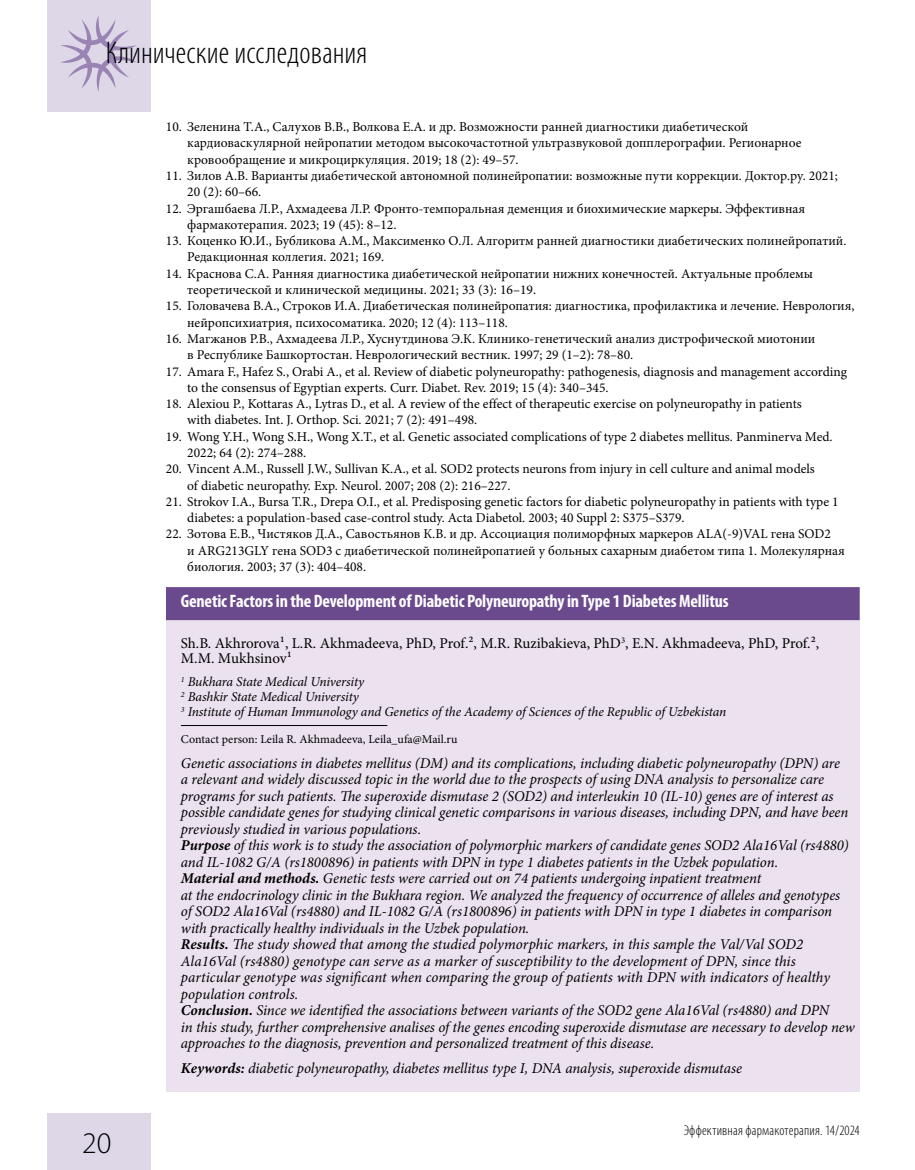
<style>
.page{position:relative;width:915px;height:1170px;background:#fff}
.page>*{position:absolute;margin:0;border:0;box-sizing:border-box;transform-origin:0 0}
.t1{font:300 condensed 31.5px "Myriad Pro";color:#000}
.t2{font:300 30px "Myriad Pro";color:#000}
.t3{font:700 condensed 18px "Myriad Pro";letter-spacing:-.01em;color:#fff}
.t4{font:italic 15px/16.5px "Minion Pro";letter-spacing:-.005em;color:#000}
.t5{font:15px/15px "Minion Pro";color:#000}
.t6{font:300 condensed 14.25px "Myriad Pro";letter-spacing:.015em;color:#000}
.t7{font:13.5px/16.4px "Minion Pro";color:#000}
.t8{font:italic 13.5px/15px "Minion Pro";letter-spacing:-.01em;color:#000}
.t9{font:12px "Minion Pro";color:#000}
.s1{font-weight:700}
</style>
<div class="page">
<div style="left:47px;top:1113px;width:103px;height:56px;background:#ddd7e8"></div>
<div style="left:47px;top:0;width:103px;height:111px;background:#ddd7e8"></div>
<svg style="left:61px;top:16px;width:75px;height:76px"></svg>
<div style="left:166px;top:587px;width:693px;height:504px;background:#ebe1ef"></div>
<div style="left:166px;top:587px;width:693px;height:33px;background:#6b498d"></div>
<hr style="left:181px;top:725px;width:206px;height:1px;background:#000">
<h1 class="t1" style="left:106px;top:34px;width:263px">Клинические исследования</h1>
<h2 class="t2" style="left:82px;top:1126px;width:31px">20</h2>
<p class="t7" style="left:187px;top:119px;width:615px;text-indent:-21px">10. Зеленина Т.А., Салухов В.В., Волкова Е.А. и др. Возможности ранней диагностики диабетической кардиоваскулярной нейропатии методом высокочастотной ультразвуковой допплерографии. Регионарное кровообращение и микроциркуляция. 2019; 18 (2): 49–57.</p>
<p class="t7" style="left:187px;top:168px;width:652px;text-indent:-21px">11. Зилов А.В. Варианты диабетической автономной полинейропатии: возможные пути коррекции. Доктор.ру. 2021;<br>20 (2): 60–66.</p>
<p class="t7" style="left:187px;top:200px;width:619px;text-indent:-21px">12. Эргашбаева Л.Р., Ахмадеева Л.Р. Фронто-темпоральная деменция и биохимические маркеры. Эффективная фармакотерапия. 2023; 19 (45): 8–12.</p>
<p class="t7" style="left:187px;top:233px;width:660px;text-indent:-21px">13. Коценко Ю.И., Бубликова А.М., Максименко О.Л. Алгоритм ранней диагностики диабетических полинейропатий.<br>Редакционная коллегия. 2021; 169.</p>
<p class="t7" style="left:187px;top:265px;width:627px;text-indent:-21px">14. Краснова С.А. Ранняя диагностика диабетической нейропатии нижних конечностей. Актуальные проблемы теоретической и клинической медицины. 2021; 33 (3): 16–19.</p>
<p class="t7" style="left:187px;top:298px;width:668px;text-indent:-21px">15. Головачева В.А., Строков И.А. Диабетическая полинейропатия: диагностика, профилактика и лечение. Неврология, нейропсихиатрия, психосоматика. 2020; 12 (4): 113–118.</p>
<p class="t7" style="left:187px;top:330px;width:629px;text-indent:-21px">16. Магжанов Р.В., Ахмадеева Л.Р., Хуснутдинова Э.К. Клинико-генетический анализ дистрофической миотонии в Республике Башкортостан. Неврологический вестник. 1997; 29 (1–2): 78–80.</p>
<p class="t7" style="left:187px;top:363px;width:661px;text-indent:-21px">17. Amara F., Hafez S., Orabi A., et al. Review of diabetic polyneuropathy: pathogenesis, diagnosis and management according to the consensus of Egyptian experts. Curr. Diabet. Rev. 2019; 15 (4): 340–345.</p>
<p class="t7" style="left:187px;top:395px;width:616px;text-indent:-21px">18. Alexiou P., Kottaras A., Lytras D., et al. A review of the effect of therapeutic exercise on polyneuropathy in patients with diabetes. Int. J. Orthop. Sci. 2021; 7 (2): 491–498.</p>
<p class="t7" style="left:187px;top:428px;width:646px;text-indent:-21px">19. Wong Y.H., Wong S.H., Wong X.T., et al. Genetic associated complications of type 2 diabetes mellitus. Panminerva Med.<br>2022; 64 (2): 274–288.</p>
<p class="t7" style="left:187px;top:461px;width:629px;text-indent:-21px">20. Vincent A.M., Russell J.W., Sullivan K.A., et al. SOD2 protects neurons from injury in cell culture and animal models of diabetic neuropathy. Exp. Neurol. 2007; 208 (2): 216–227.</p>
<p class="t7" style="left:187px;top:493px;width:652px;text-indent:-21px">21. Strokov I.A., Bursa T.R., Drepa O.I., et al. Predisposing genetic factors for diabetic polyneuropathy in patients with type 1 diabetes: a population-based case-control study. Acta Diabetol. 2003; 40 Suppl 2: S375–S379.</p>
<p class="t7" style="left:187px;top:526px;width:658px;text-indent:-21px">22. Зотова Е.В., Чистяков Д.А., Савостьянов К.В. и др. Ассоциация полиморфных маркеров ALA(-9)VAL гена SOD2<br>и ARG213GLY гена SOD3 с диабетической полинейропатией у больных сахарным диабетом типа 1. Молекулярная биология. 2003; 37 (3): 404–408.</p>
<h3 class="t3" style="left:181px;top:590px;width:549px">Genetic Factors in the Development of Diabetic Polyneuropathy in Type 1 Diabetes Mellitus</h3>
<p class="t5" style="left:181px;top:635px;width:639px">Sh.B. Аkhrorova¹, L.R. Akhmadeeva, PhD, Prof.², M.R. Ruzibakieva, PhD<sup>3</sup>, E.N. Akhmadeeva, PhD, Prof.²,<br>М.М. Мukhsinov¹</p>
<p class="t8" style="left:181px;top:674px;width:547px"><sup>1</sup> Bukhara State Medical University<br><sup>2</sup> Bashkir State Medical University<br><sup>3</sup> Institute of Human Immunology and Genetics of the Academy of Sciences of the Republic of Uzbekistan</p>
<p class="t9" style="left:181px;top:730px;width:278px">Contact person: Leila R. Akhmadeeva, Leila_ufa@Mail.ru</p>
<p class="t4" style="left:181px;top:754px;width:675px">Genetic associations in diabetes mellitus (DM) and its complications, including diabetic polyneuropathy (DPN) are<br>a relevant and widely discussed topic in the world due to the prospects of using DNA analysis to personalize care programs for such patients. The superoxide dismutase 2 (SOD2) and interleukin 10 (IL-10) genes are of interest as possible candidate genes for studying clinical genetic comparisons in various diseases, including DPN, and have been previously studied in various populations.<br><span class="s1">Purpose</span> of this work is to study the association of polymorphic markers of candidate genes SOD2 Ala16Val (rs4880) and IL-1082 G/A (rs1800896) in patients with DPN in type 1 diabetes patients in the Uzbek population.<br><span class="s1">Material and methods.</span> Genetic tests were carried out on 74 patients undergoing inpatient treatment<br>at the endocrinology clinic in the Bukhara region. We analyzed the frequency of occurrence of alleles and genotypes of SOD2 Ala16Val (rs4880) and IL-1082 G/A (rs1800896) in patients with DPN in type 1 diabetes in comparison with practically healthy individuals in the Uzbek population.<br><span class="s1">Results.</span> The study showed that among the studied polymorphic markers, in this sample the Val/Val SOD2<br>Ala16Val (rs4880) genotype can serve as a marker of susceptibility to the development of DPN, since this particular genotype was significant when comparing the group of patients with DPN with indicators of healthy population controls.<br><span class="s1">Conclusion.</span> Since we identified the associations between variants of the SOD2 gene Ala16Val (rs4880) and DPN<br>in this study, further comprehensive analises of the genes encoding superoxide dismutase are necessary to develop new approaches to the diagnosis, prevention and personalized treatment of this disease.</p>
<p class="t4" style="left:181px;top:1060px;width:562px"><span class="s1">Keywords:</span> diabetic polyneuropathy, diabetes mellitus type I, DNA analysis, superoxide dismutase</p>
<p class="t6" style="left:683px;top:1121px;width:177px">Эффективная фармакотерапия. 14/2024</p>
</div>
